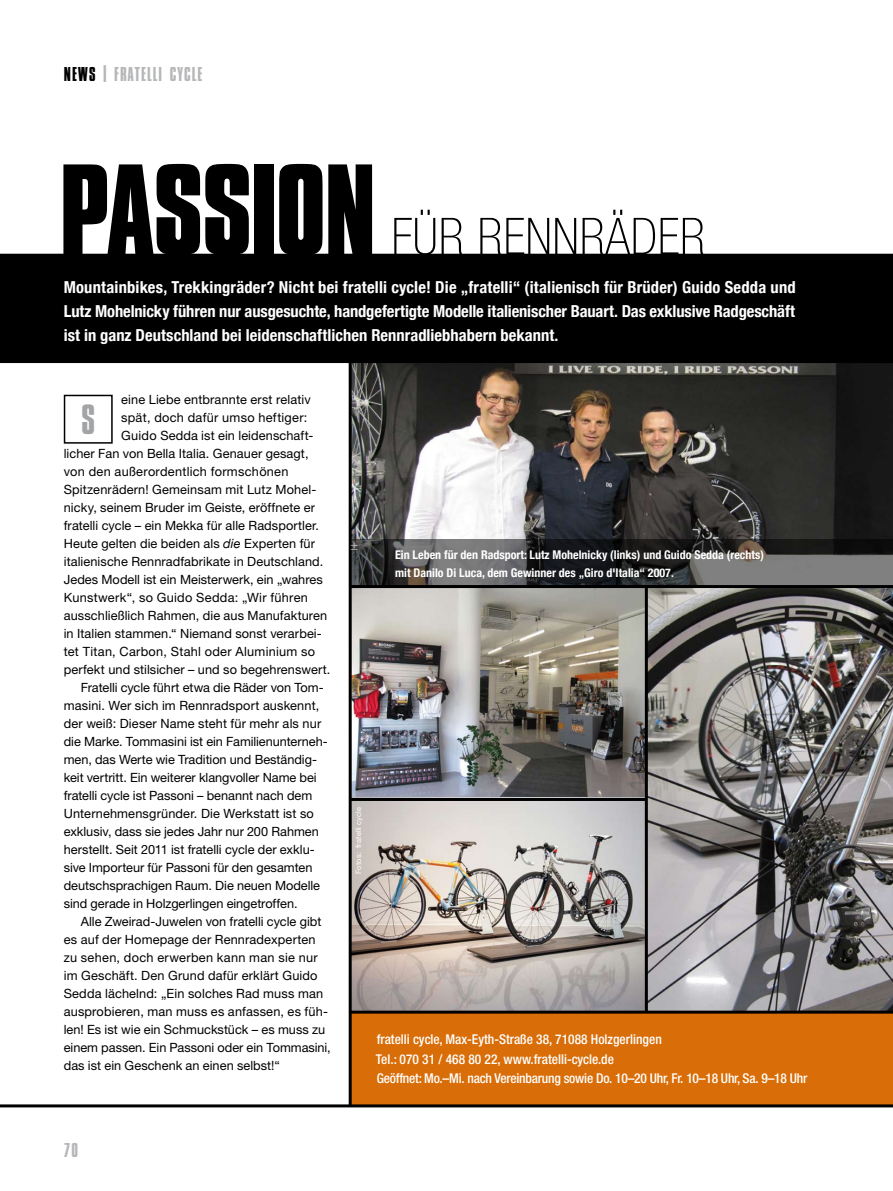
<style>
.page{position:relative;width:893px;height:1191px;background:#fff}
.page>*{position:absolute;margin:0;border:0;box-sizing:border-box;transform-origin:0 0}
.t1{font:700 135px "Compacta D";letter-spacing:-.015em;color:#000}
.t2{font:100 condensed 51px "Helvetica Neue";letter-spacing:.01em;color:#000}
.t3{font:44.25px "Compacta D";color:#a3a4a6}
.t4{font:21px "Compacta D";letter-spacing:.055em;color:#b6b7b9}
.t5{font:700 condensed 16.5px/24px "Helvetica Neue";letter-spacing:.005em;color:#fff;text-align:justify}
.t6{font:500 condensed 13.5px/19.5px "Helvetica Neue";color:#fff}
.t7{font:13.5px "Myriad Pro";color:#fff}
.t8{font:12.75px "Helvetica Neue";letter-spacing:.005em;color:#000}
.t9{font:12.75px "Helvetica Neue";letter-spacing:.025em;color:#000}
.t10{font:700 condensed 12px/18px "Helvetica Neue";color:#fff}
.t11{font:7.5px "Helvetica Neue CE";letter-spacing:.015em;color:#fff}
.s1{color:#000}
.s2{font-size:25.2px}
.s3{font-style:italic}
</style>
<div class="page">
<img style="left:352px;top:588px;width:293px;height:210px">
<img style="left:352px;top:801px;width:293px;height:209px">
<img style="left:352px;top:363px;width:541px;height:176px">
<div style="left:350px;top:1012px;width:543px;height:94px;background:#d96d07"></div>
<img style="left:648px;top:588px;width:245px;height:422px">
<div style="left:0;top:255px;width:893px;height:106px;background:#000"></div>
<hr style="left:0;top:360px;width:893px;height:3px;background:#000">
<hr style="left:0;top:254px;width:893px;height:3px;background:#000">
<hr style="left:0;top:1104px;width:893px;height:3px;background:#000">
<hr style="left:351px;top:585px;width:542px;height:3px;background:#000">
<div style="left:64px;top:395px;width:49px;height:48px;border:2px solid #000"></div>
<hr style="left:349px;top:361px;width:3px;height:745px;background:#000">
<hr style="left:645px;top:586px;width:3px;height:425px;background:#000">
<hr style="left:350px;top:1010px;width:543px;height:3px;background:#000">
<hr style="left:351px;top:798px;width:295px;height:3px;background:#000">
<svg style="left:351px;top:539px;width:542px;height:46px;background:#484849"></svg>
<h3 class="t4" style="left:64px;top:63px;width:140px"><span class="s1">NEWS</span> <span class="s2">I</span> FRATELLI CYCLE</h3>
<h1 class="t1" style="left:59px;top:138px;width:319px">PASSION</h1>
<h2 class="t2" style="left:391px;top:208px;width:316px">FÜR RENNRÄDER</h2>
<p class="t5" style="left:64px;top:274px;width:733px">Mountainbikes, Trekkingräder? Nicht bei fratelli cycle! Die „fratelli“ (italienisch für Brüder) Guido Sedda und Lutz Mohelnicky führen nur ausgesuchte, handgefertigte Modelle italienischer Bauart. Das exklusive Radgeschäft ist in ganz Deutschland bei leidenschaftlichen Rennradliebhabern bekannt.</p>
<p class="t8" style="left:121px;top:392px;width:191px">eine Liebe entbrannte erst relativ</p>
<p class="t8" style="left:121px;top:410px;width:188px">spät, doch dafür umso heftiger:</p>
<p class="t8" style="left:121px;top:428px;width:194px">Guido Sedda ist ein leidenschaft-</p>
<p class="t8" style="left:64px;top:446px;width:246px">licher Fan von Bella Italia. Genauer gesagt,</p>
<p class="t8" style="left:64px;top:464px;width:226px">von den außerordentlich formschönen</p>
<p class="t8" style="left:64px;top:482px;width:254px">Spitzenrädern! Gemeinsam mit Lutz Mohel-</p>
<p class="t8" style="left:64px;top:500px;width:253px">nicky, seinem Bruder im Geiste, eröffnete er</p>
<p class="t8" style="left:64px;top:518px;width:257px">fratelli cycle – ein Mekka für alle Radsportler.</p>
<p class="t8" style="left:64px;top:536px;width:253px">Heute gelten die beiden als <span class="s3">die</span> Experten für</p>
<p class="t8" style="left:64px;top:554px;width:261px">italienische Rennradfabrikate in Deutschland.</p>
<p class="t8" style="left:64px;top:572px;width:261px">Jedes Modell ist ein Meisterwerk, ein „wahres</p>
<p class="t8" style="left:64px;top:590px;width:246px">Kunstwerk“, so Guido Sedda: „Wir führen</p>
<p class="t8" style="left:64px;top:608px;width:265px">ausschließlich Rahmen, die aus Manufakturen</p>
<p class="t8" style="left:64px;top:626px;width:260px">in Italien stammen.“ Niemand sonst verarbei-</p>
<p class="t8" style="left:64px;top:644px;width:253px">tet Titan, Carbon, Stahl oder Aluminium so</p>
<p class="t8" style="left:64px;top:662px;width:268px">perfekt und stilsicher – und so begehrenswert.</p>
<p class="t8" style="left:81px;top:680px;width:244px">Fratelli cycle führt etwa die Räder von Tom-</p>
<p class="t8" style="left:64px;top:698px;width:257px">masini. Wer sich im Rennradsport auskennt,</p>
<p class="t8" style="left:64px;top:716px;width:259px">der weiß: Dieser Name steht für mehr als nur</p>
<p class="t8" style="left:64px;top:734px;width:265px">die Marke. Tommasini ist ein Familienunterneh-</p>
<p class="t8" style="left:64px;top:752px;width:255px">men, das Werte wie Tradition und Beständig-</p>
<p class="t8" style="left:64px;top:770px;width:254px">keit vertritt. Ein weiterer klangvoller Name bei</p>
<p class="t8" style="left:64px;top:788px;width:250px">fratelli cycle ist Passoni – benannt nach dem</p>
<p class="t8" style="left:64px;top:806px;width:252px">Unternehmensgründer. Die Werkstatt ist so</p>
<p class="t8" style="left:64px;top:824px;width:257px">exklusiv, dass sie jedes Jahr nur 200 Rahmen</p>
<p class="t8" style="left:64px;top:842px;width:252px">herstellt. Seit 2011 ist fratelli cycle der exklu-</p>
<p class="t8" style="left:64px;top:860px;width:250px">sive Importeur für Passoni für den gesamten</p>
<p class="t8" style="left:64px;top:878px;width:258px">deutschsprachigen Raum. Die neuen Modelle</p>
<p class="t8" style="left:64px;top:896px;width:235px">sind gerade in Holzgerlingen eingetroffen.</p>
<p class="t8" style="left:81px;top:914px;width:242px">Alle Zweirad-Juwelen von fratelli cycle gibt</p>
<p class="t8" style="left:64px;top:932px;width:253px">es auf der Homepage der Rennradexperten</p>
<p class="t9" style="left:64px;top:950px;width:255px">zu sehen, doch erwerben kann man sie nur</p>
<p class="t8" style="left:64px;top:968px;width:255px">im Geschäft. Den Grund dafür erklärt Guido</p>
<p class="t8" style="left:64px;top:986px;width:261px">Sedda lächelnd: „Ein solches Rad muss man</p>
<p class="t8" style="left:64px;top:1004px;width:266px">ausprobieren, man muss es anfassen, es füh-</p>
<p class="t8" style="left:64px;top:1022px;width:263px">len! Es ist wie ein Schmuckstück – es muss zu</p>
<p class="t8" style="left:64px;top:1040px;width:269px">einem passen. Ein Passoni oder ein Tommasini,</p>
<p class="t8" style="left:64px;top:1058px;width:217px">das ist ein Geschenk an einen selbst!“</p>
<h3 class="t3" style="left:81px;top:396px;width:13px">S</h3>
<p class="t7" style="left:350px;top:537px;width:10px">±</p>
<p class="t10" style="left:395px;top:545px;width:370px">Ein Leben für den Radsport: Lutz Mohelnicky (links) und Guido Sedda (rechts) mit Danilo Di Luca, dem Gewinner des „Giro d'Italia“ 2007.</p>
<p class="t11" style="left:354px;top:874px;width:69px;rotate:-90deg">Fotos: fratelli cycle</p>
<p class="t6" style="left:376px;top:1029px;width:433px">fratelli cycle, Max-Eyth-Straße 38, 71088 Holzgerlingen<br>Tel.: 070 31 / 468 80 22, www.fratelli-cycle.de<br>Geöffnet: Mo.–Mi. nach Vereinbarung sowie Do. 10–20 Uhr, Fr. 10–18 Uhr, Sa. 9–18 Uhr</p>
<h3 class="t4" style="left:64px;top:1139px;width:16px">70</h3>
</div>
